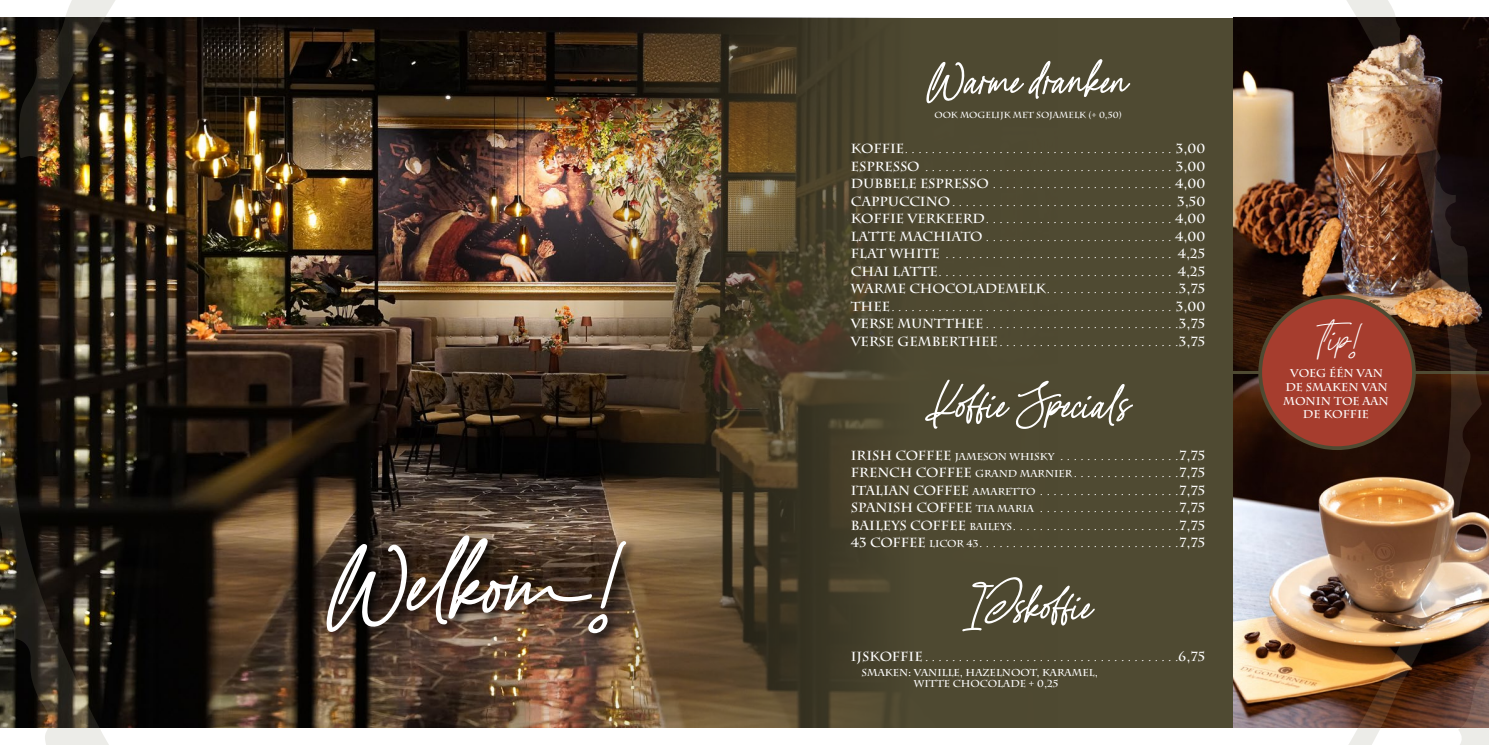
<style>
.page{position:relative;width:1489px;height:745px;background:#fff}
.page>*{position:absolute;margin:0;border:0;box-sizing:border-box;transform-origin:0 0}
.t1{font:italic 700 106.25px "Bourdos";color:#fff}
.t2{font:italic 700 50px "Bourdos";color:#fff}
.t3{font:italic 41.25px "Bourdos";color:#fff}
.t4{font:700 13.12px "Charlemagne Std";color:#fff}
.t5{font:11.25px/17.5px "Charlemagne Std";color:#fff;text-align:justify}
.t6{font:700 11.25px/13.8px "Charlemagne Std";color:#fff;text-align:center}
.t7{font:700 10px/11.2px "Charlemagne Std";color:#fff}
.t8{font:700 8.75px "Charlemagne Std";color:#fff}
.s1{font-weight:700;font-size:13.12px}
.s2{font-weight:400;font-size:11.25px}
.s3{font-weight:700;font-size:10px}
.s4{font-size:10px}
</style>
<div class="page">
<img style="left:0;top:0;width:1481px;height:744px">
<h1 class="t1" style="left:332px;top:527px;width:288px">Welkom!</h1>
<h2 class="t2" style="left:928px;top:54px;width:200px">Warme dranken</h2>
<p class="t8" style="left:934px;top:110px;width:189px">OOK MOGELIJK MET SOJAMELK (+ 0,50)</p>
<p class="t5" style="left:850px;top:141px;width:356px"><span class="s1">KOFFIE</span> . . . . . . . . . . . . . . . . . . . . . . . . . . . . . . . . . . . . . . . . <span class="s1">3,00<br>ESPRESSO</span> . . . . . . . . . . . . . . . . . . . . . . . . . . . . . . . . . . . . . <span class="s1">3,00<br>DUBBELE ESPRESSO</span> . . . . . . . . . . . . . . . . . . . . . . . . . . . <span class="s1">4,00<br>CAPPUCCINO</span> . . . . . . . . . . . . . . . . . . . . . . . . . . . . . . . . . <span class="s1">3,50<br>KOFFIE VERKEERD</span> . . . . . . . . . . . . . . . . . . . . . . . . . . . . <span class="s1">4,00<br>LATTE MACHIATO</span> . . . . . . . . . . . . . . . . . . . . . . . . . . . . <span class="s1">4,00<br>FLAT WHITE</span> . . . . . . . . . . . . . . . . . . . . . . . . . . . . . . . . . . <span class="s1">4,25<br>CHAI LATTE</span> . . . . . . . . . . . . . . . . . . . . . . . . . . . . . . . . . . . <span class="s1">4,25</span></p>
<p class="t4" style="left:850px;top:281px;width:356px">WARME CHOCOLADEMELK <span class="s2">. . . . . . . . . . . . . . . . . . .</span> 3,75</p>
<p class="t5" style="left:850px;top:298px;width:356px"><span class="s1">THEE</span> . . . . . . . . . . . . . . . . . . . . . . . . . . . . . . . . . . . . . . . . . . <span class="s1">3,00<br>VERSE MUNTTHEE</span> . . . . . . . . . . . . . . . . . . . . . . . . . . . . <span class="s1">3,75<br>VERSE GEMBERTHEE</span> . . . . . . . . . . . . . . . . . . . . . . . . . . <span class="s1">3,75</span></p>
<h2 class="t2" style="left:927px;top:378px;width:204px">Koffie Specials</h2>
<p class="t5" style="left:850px;top:447px;width:356px"><span class="s1">IRISH COFFEE</span> <span class="s3">JAMESON WHISKY</span> . . . . . . . . . . . . . . . . . <span class="s1">7,75</span></p>
<p class="t4" style="left:850px;top:465px;width:356px">FRENCH COFFEE <span class="s4">GRAND MARNIER</span> <span class="s2">. . . . . . . . . . . . . . .</span> 7,75</p>
<p class="t5" style="left:850px;top:482px;width:356px"><span class="s1">ITALIAN COFFEE</span> <span class="s3">AMARETTO</span> . . . . . . . . . . . . . . . . . . . . <span class="s1">7,75<br>SPANISH COFFEE</span> <span class="s3">TIA MARIA</span> . . . . . . . . . . . . . . . . . . . . <span class="s1">7,75<br>BAILEYS COFFEE</span> <span class="s3">BAILEYS</span> . . . . . . . . . . . . . . . . . . . . . . . . <span class="s1">7,75<br>43 COFFEE</span> <span class="s3">LICOR 43</span> . . . . . . . . . . . . . . . . . . . . . . . . . . . . . <span class="s1">7,75</span></p>
<h2 class="t2" style="left:964px;top:579px;width:129px">IJskoffie</h2>
<p class="t5" style="left:850px;top:648px;width:356px"><span class="s1">IJSKOFFIE</span> . . . . . . . . . . . . . . . . . . . . . . . . . . . . . . . . . . . . . <span class="s1">6,75</span></p>
<p class="t7" style="left:913px;top:666px;width:185px;text-indent:-52px">SMAKEN: VANILLE, HAZELNOOT, KARAMEL,<br>WITTE CHOCOLADE + 0,25</p>
<h3 class="t3" style="left:1312px;top:303px;width:49px">Tip!</h3>
<p class="t6" style="left:1283px;top:366px;width:107px">VOEG ÉÉN VAN<br>DE SMAKEN VAN<br>MONIN TOE AAN<br>DE KOFFIE</p>
</div>
